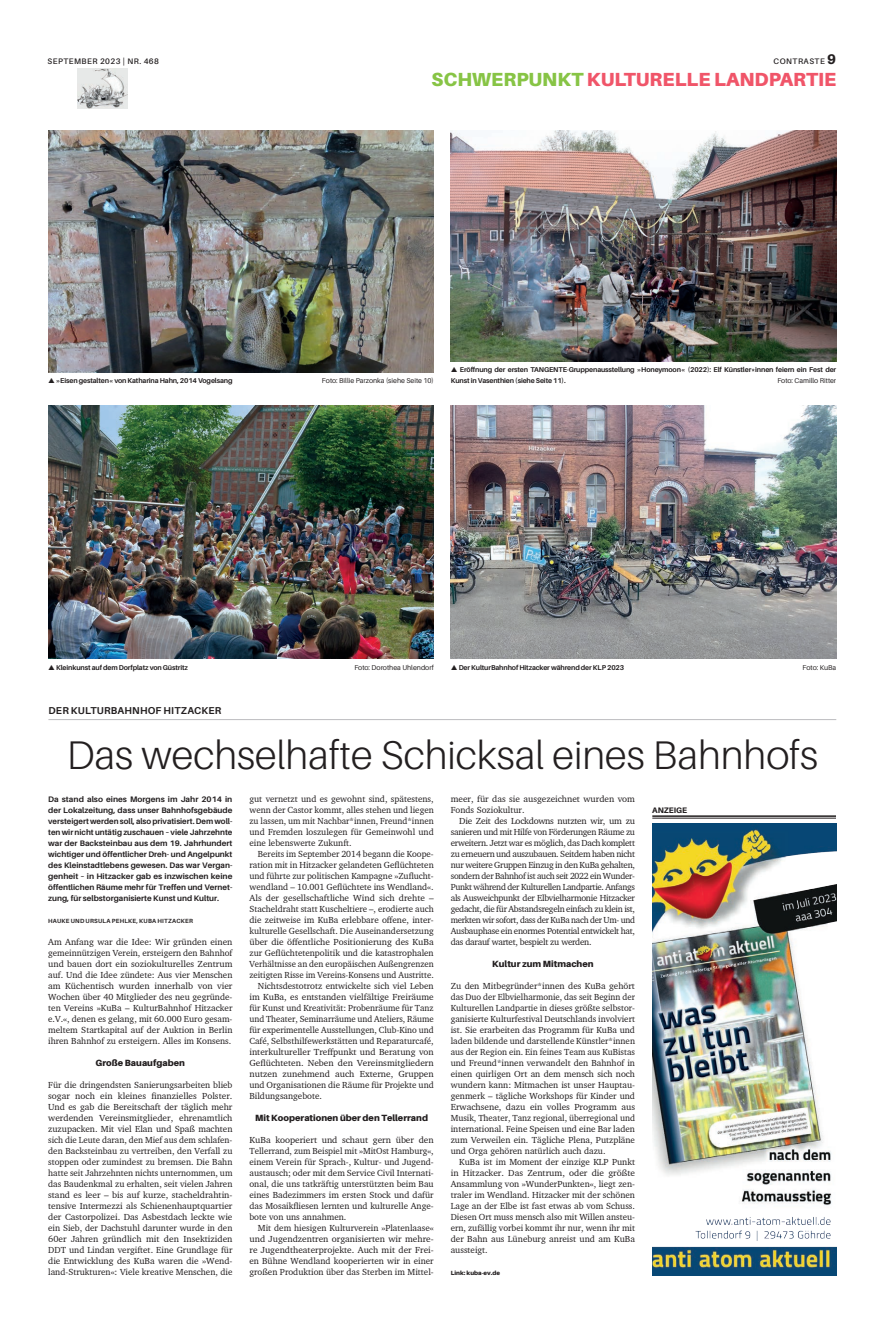
<style>
.page{position:relative;width:893px;height:1336px;background:#fff}
.page>*{position:absolute;margin:0;border:0;box-sizing:border-box;transform-origin:0 0}
.t1{font:300 40px "Aileron";color:#231f20}
.t2{font:900 19px "Aileron";color:#f05569}
.t3{font:700 10px "Aileron";letter-spacing:.02em;color:#231f20}
.t4{font:9px/11px "Charter BT Pro";color:#231f20;text-align:justify}
.t5{font:900 9px "Aileron";color:#231f20}
.t6{font:700 8px/11px "Aileron";color:#231f20;text-align:justify}
.t7{font:600 8px "Aileron";letter-spacing:.06em;color:#231f20}
.t8{font:800 8px "Aileron";letter-spacing:-.01em;color:#231f20}
.t9{font:700 7px "Aileron";letter-spacing:-.02em;color:#231f20}
.t10{font:7px "Aileron";color:#231f20}
.t11{font:700 6px "Aileron";letter-spacing:.035em;color:#231f20}
.t12{font:900 6px "Aileron";color:#231f20}
.s1{font-weight:800;font-size:14px}
.s2{color:#87c445}
</style>
<div class="page">
<hr style="left:48px;top:719px;width:788px;height:1px;background:#bcbdc0">
<hr style="left:652px;top:815px;width:184px;height:1px;background:#231f20">
<hr style="left:652px;top:817px;width:184px;height:1px;background:#231f20">
<img style="left:451px;top:130px;width:385px;height:231px">
<img style="left:48px;top:130px;width:386px;height:242px">
<img style="left:451px;top:405px;width:385px;height:253px">
<img style="left:48px;top:405px;width:386px;height:253px">
<img style="left:77px;top:69px;width:50px;height:39px">
<img style="left:652px;top:823px;width:184px;height:451px">
<p class="t7" style="left:48px;top:57px;width:113px">SEPTEMBER 2023 | NR. 468</p>
<p class="t7" style="left:774px;top:57px;width:64px">CONTRASTE <span class="s1">9</span></p>
<h2 class="t2" style="left:431px;top:68px;width:406px"><span class="s2">SCHWERPUNKT</span> KULTURELLE LANDPARTIE</h2>
<p class="t9" style="left:460px;top:366px;width:378px">Eröffnung der ersten TANGENTE-Gruppenausstellung »Honeymoon« (2022): Elf Künstler*innen feiern ein Fest der</p>
<p class="t9" style="left:56px;top:377px;width:178px">»Eisen gestalten« von Katharina Hahn, 2014 Vogelsang</p>
<p class="t10" style="left:322px;top:377px;width:113px">Foto: Billie Parzonka (siehe Seite 10)</p>
<p class="t9" style="left:451px;top:377px;width:116px">Kunst in Vasenthien (siehe Seite 11).</p>
<p class="t10" style="left:777px;top:377px;width:60px">Foto: Camillo Ritter</p>
<p class="t9" style="left:56px;top:663px;width:133px">Kleinkunst auf dem Dorfplatz von Güstritz</p>
<p class="t10" style="left:354px;top:663px;width:81px">Foto: Dorothea Uhlendorf</p>
<p class="t9" style="left:459px;top:663px;width:167px">Der KulturBahnhof Hitzacker während der KLP 2023</p>
<p class="t10" style="left:802px;top:663px;width:35px">Foto: KuBa</p>
<p class="t3" style="left:48px;top:705px;width:174px">DER KULTURBAHNHOF HITZACKER</p>
<h1 class="t1" style="left:67px;top:732px;width:753px">Das wechselhafte Schicksal eines Bahnhofs</h1>
<p class="t8" style="left:652px;top:805px;width:36px">ANZEIGE</p>
<p class="t4" style="left:451px;top:793px;width:186px">meer, für das sie ausgezeichnet wurden vom<br>Fonds Soziokultur.</p>
<p class="t4" style="left:451px;top:815px;width:186px;text-indent:9px">Die Zeit des Lockdowns nutzten wir, um zu sanieren und mit Hilfe von Förderungen Räume zu erweitern. Jetzt war es möglich, das Dach komplett zu erneuern und auszubauen. Seitdem haben nicht nur weitere Gruppen Einzug in den KuBa gehalten, sondern der Bahnhof ist auch seit 2022 ein Wunder-Punkt während der Kulturellen Landpartie. Anfangs als Ausweichpunkt der Elbvielharmonie Hitzacker gedacht, die für Abstandsregeln einfach zu klein ist, merkten wir sofort, dass der KuBa nach der Um- und Ausbauphase ein enormes Potential entwickelt hat, das darauf wartet, bespielt zu werden.</p>
<p class="t5" style="left:492px;top:958px;width:103px">Kultur zum Mitmachen</p>
<p class="t4" style="left:451px;top:980px;width:186px">Zu den Mitbegründer*innen des KuBa gehört das Duo der Elbvielharmonie, das seit Beginn der Kulturellen Landpartie in dieses größte selbstor&shy;ganisierte Kulturfestival Deutschlands involviert ist. Sie erarbeiten das Programm für KuBa und laden bildende und darstellende Künstler*innen aus der Region ein. Ein feines Team aus KuBistas und Freund*innen verwandelt den Bahnhof in einen quirligen Ort an dem mensch sich noch wundern kann: Mitmachen ist unser Hauptau&shy;genmerk – tägliche Workshops für Kinder und Erwachsene, dazu ein volles Programm aus Musik, Theater, Tanz regional, überregional und international. Feine Speisen und eine Bar laden zum Verweilen ein. Tägliche Plena, Putzpläne und Orga gehören natürlich auch dazu.</p>
<p class="t4" style="left:451px;top:1156px;width:186px;text-align:left;text-indent:9px">KuBa ist im Moment der einzige KLP Punkt in Hitzacker. Das Zentrum, oder die größte Ansammlung von »WunderPunkten«, liegt zen-- traler im Wendland. Hitzacker mit der schönen Lage an der Elbe ist fast etwas ab vom Schuss.<br>Diesen Ort muss mensch also mit Willen ansteu&shy;ern, zufällig vorbei kommt ihr nur, wenn ihr mit der Bahn aus Lüneburg anreist und am KuBa aussteigt.</p>
<p class="t12" style="left:451px;top:1269px;width:51px">Link: kuba-ev.de</p>
<p class="t4" style="left:249px;top:793px;width:186px">gut vernetzt und es gewohnt sind, spätestens, wenn der Castor kommt, alles stehen und liegen zu lassen, um mit Nachbar*innen, Freund*innen und Fremden loszulegen für Gemeinwohl und eine lebenswerte Zukunft.</p>
<p class="t4" style="left:258px;top:848px;width:177px">Bereits im September 2014 begann die Koope-</p>
<p class="t4" style="left:249px;top:859px;width:186px">ration mit in Hitzacker gelandeten Geflüchteten</p>
<p class="t4" style="left:249px;top:870px;width:186px">und führte zur politischen Kampagne »Zuflucht-</p>
<p class="t4" style="left:249px;top:881px;width:186px">wendland – 10.001 Geflüchtete ins Wendland«.</p>
<p class="t4" style="left:249px;top:892px;width:186px">Als der gesellschaftliche Wind sich drehte –</p>
<p class="t4" style="left:249px;top:903px;width:186px">Stacheldraht statt Kuscheltiere –, erodierte auch</p>
<p class="t4" style="left:249px;top:914px;width:186px">die zeitweise im KuBa erlebbare offene, inter-</p>
<p class="t4" style="left:249px;top:925px;width:186px">kulturelle Gesellschaft. Die Auseinandersetzung</p>
<p class="t4" style="left:249px;top:936px;width:186px">über die öffentliche Positionierung des KuBa</p>
<p class="t4" style="left:249px;top:947px;width:186px">zur Geflüchtetenpolitik und die katastrophalen</p>
<p class="t4" style="left:249px;top:958px;width:186px">Verhältnisse an den europäischen Außengrenzen</p>
<p class="t4" style="left:249px;top:969px;width:186px">zeitigten Risse im Vereins-Konsens und Austritte.</p>
<p class="t4" style="left:258px;top:980px;width:177px">Nichtsdestotrotz entwickelte sich viel Leben</p>
<p class="t4" style="left:249px;top:991px;width:186px">im KuBa, es entstanden vielfältige Freiräume</p>
<p class="t4" style="left:249px;top:1002px;width:186px">für Kunst und Kreativität: Probenräume für Tanz</p>
<p class="t4" style="left:249px;top:1013px;width:186px">und Theater, Seminarräume und Ateliers, Räume</p>
<p class="t4" style="left:249px;top:1024px;width:186px">für experimentelle Ausstellungen, Club-Kino und</p>
<p class="t4" style="left:249px;top:1035px;width:186px">Café, Selbsthilfewerkstätten und Reparaturcafé,</p>
<p class="t4" style="left:249px;top:1046px;width:186px">interkultureller Treffpunkt und Beratung von</p>
<p class="t4" style="left:249px;top:1057px;width:186px">Geflüchteten. Neben den Vereinsmitgliedern</p>
<p class="t4" style="left:249px;top:1068px;width:186px">nutzen zunehmend auch Externe, Gruppen</p>
<p class="t4" style="left:249px;top:1079px;width:186px">und Organisationen die Räume für Projekte und</p>
<p class="t4" style="left:249px;top:1090px;width:74px">Bildungsangebote.</p>
<p class="t5" style="left:255px;top:1112px;width:174px">Mit Kooperationen über den Tellerrand</p>
<p class="t4" style="left:249px;top:1134px;width:186px">KuBa kooperiert und schaut gern über den Tellerrand, zum Beispiel mit »MitOst Hamburg«, einem Verein für Sprach-, Kultur- und Jugend&shy;austausch; oder mit dem Service Civil Internati&shy;onal, die uns tatkräftig unterstützten beim Bau eines Badezimmers im ersten Stock und dafür das Mosaikfliesen lernten und kulturelle Ange&shy;bote von uns annahmen.</p>
<p class="t4" style="left:249px;top:1222px;width:186px;text-indent:9px">Mit dem hiesigen Kulturverein »Platenlaase« und Jugendzentren organisierten wir mehre&shy;re Jugendtheaterprojekte. Auch mit der Frei&shy;en Bühne Wendland kooperierten wir in einer großen Produktion über das Sterben im Mittel-</p>
<p class="t6" style="left:48px;top:793px;width:186px">Da stand also eines Morgens im Jahr 2014 in der Lokalzeitung, dass unser Bahnhofsgebäude versteigert werden soll, also privatisiert. Dem woll&shy;ten wir nicht untätig zuschauen – viele Jahrzehnte war der Backsteinbau aus dem 19. Jahrhundert wichtiger und öffentlicher Dreh- und Angelpunkt des Kleinstadtlebens gewesen. Das war Vergan&shy;genheit – in Hitzacker gab es inzwischen keine öffentlichen Räume mehr für Treffen und Vernet&shy;zung, für selbstorganisierte Kunst und Kultur.</p>
<p class="t11" style="left:48px;top:917px;width:146px">HAUKE UND URSULA PEHLKE, KUBA HITZACKER</p>
<p class="t4" style="left:48px;top:936px;width:186px">Am Anfang war die Idee: Wir gründen einen gemeinnützigen Verein, ersteigern den Bahnhof und bauen dort ein soziokulturelles Zentrum auf. Und die Idee zündete: Aus vier Menschen am Küchentisch wurden innerhalb von vier Wochen über 40 Mitglieder des neu gegründe&shy;ten Vereins »KuBa – KulturBahnhof Hitzacker e.V.«, denen es gelang, mit 60.000 Euro gesam&shy;meltem Startkapital auf der Auktion in Berlin ihren Bahnhof zu ersteigern. Alles im Konsens.</p>
<p class="t5" style="left:96px;top:1057px;width:91px">Große Bauaufgaben</p>
<p class="t4" style="left:48px;top:1079px;width:186px">Für die dringendsten Sanierungsarbeiten blieb sogar noch ein kleines finanzielles Polster.<br>Und es gab die Bereitschaft der täglich mehr werdenden Vereinsmitglieder, ehrenamtlich zuzupacken. Mit viel Elan und Spaß machten sich die Leute daran, den Mief aus dem schlafen&shy;den Backsteinbau zu vertreiben, den Verfall zu stoppen oder zumindest zu bremsen. Die Bahn hatte seit Jahrzehnten nichts unternommen, um das Baudenkmal zu erhalten, seit vielen Jahren stand es leer – bis auf kurze, stacheldrahtin&shy;tensive Intermezzi als Schienenhauptquartier der Castorpolizei. Das Asbestdach leckte wie ein Sieb, der Dachstuhl darunter wurde in den 60er Jahren gründlich mit den Insektiziden DDT und Lindan vergiftet. Eine Grundlage für die Entwicklung des KuBa waren die »Wend&shy;land-Strukturen«: Viele kreative Menschen, die</p>
</div>
